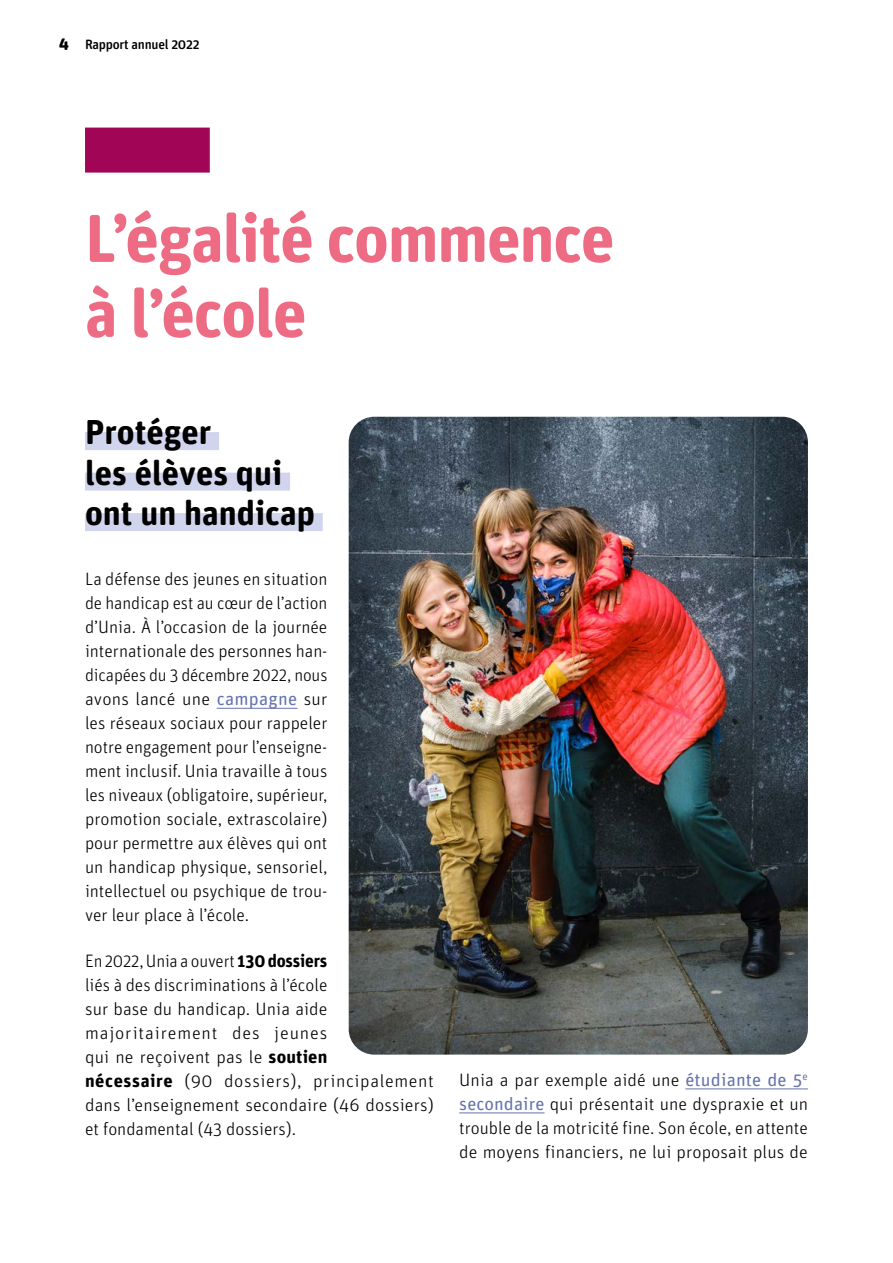
<style>
.page{position:relative;width:893px;height:1263px;background:#fff}
.page>*{position:absolute;margin:0;border:0;box-sizing:border-box;transform-origin:0 0}
.t1{font:700 67.5px/75px "Unit Rounded OT";letter-spacing:-.02em;color:#ed6c84}
.Titel_niveau_2{font:700 34.5px/40.5px "Unit Rounded OT";color:#000}
.Body{font:300 18px/24px "Unit Rounded OT";letter-spacing:.005em;color:#000;text-align:justify}
.t2{font:500 13.5px "Unit Rounded OT";letter-spacing:-.02em;color:#000}
.s1{font-weight:900;font-size:16.5px}
.s2{font-weight:400;color:#6674ad}
.s3{font-weight:700}
</style>
<div class="page">
<div style="left:85px;top:432px;width:134px;height:18px;background:#d0d5ed"></div>
<div style="left:85px;top:473px;width:205px;height:18px;background:#d0d5ed"></div>
<div style="left:85px;top:513px;width:238px;height:18px;background:#d0d5ed"></div>
<hr style="left:217px;top:708px;width:80px;height:1px;background:#6674ad">
<hr style="left:685px;top:1089px;width:118px;height:1px;background:#6674ad">
<hr style="left:459px;top:1113px;width:86px;height:1px;background:#6674ad">
<div style="left:85px;top:128px;width:125px;height:45px;background:#a10656"></div>
<img style="left:349px;top:417px;width:459px;height:637px">
<p class="t2" style="left:59px;top:36px;width:142px"><span class="s1">4</span> Rapport annuel 2022</p>
<p class="t1" style="left:85px;top:200px;width:531px">L’égalité commence à l’école</p>
<p class="Titel_niveau_2" style="left:85px;top:411px;width:231px">Protéger<br>les élèves qui ont un handicap</p>
<p class="Body" style="left:85px;top:567px;width:244px">La défense des jeunes en situation de handicap est au cœur de l’action d’Unia. À l’occasion de la journée internationale des personnes han&shy;dicapées du 3 décembre 2022, nous avons lancé une <span class="s2">campagne</span> sur les réseaux sociaux pour rappeler notre engagement pour l’enseigne&shy;ment inclusif. Unia travaille à tous les niveaux (obligatoire, supérieur, promotion sociale, extrascolaire) pour permettre aux élèves qui ont un handicap physique, sensoriel, intellectuel ou psychique de trou&shy;ver leur place à l’école.</p>
<p class="Body" style="left:85px;top:948px;width:350px;text-align:left">En 2022, Unia a ouvert <span class="s3">130 dossiers<br></span>liés à des discriminations à l’école<br>sur base du handicap. Unia aide majoritairement des jeunes<br>qui ne reçoivent pas le <span class="s3">soutien<br>nécessaire</span> (90 dossiers), principalement dans l’enseignement secondaire (46 dossiers) et fondamental (43 dossiers).</p>
<p class="Body" style="left:459px;top:1068px;width:350px">Unia a par exemple aidé une <span class="s2">étudiante de 5</span><sup>e </sup><span class="s2">secondaire</span> qui présentait une dyspraxie et un trouble de la motricité fine. Son école, en attente de moyens financiers, ne lui proposait plus de</p>
</div>
